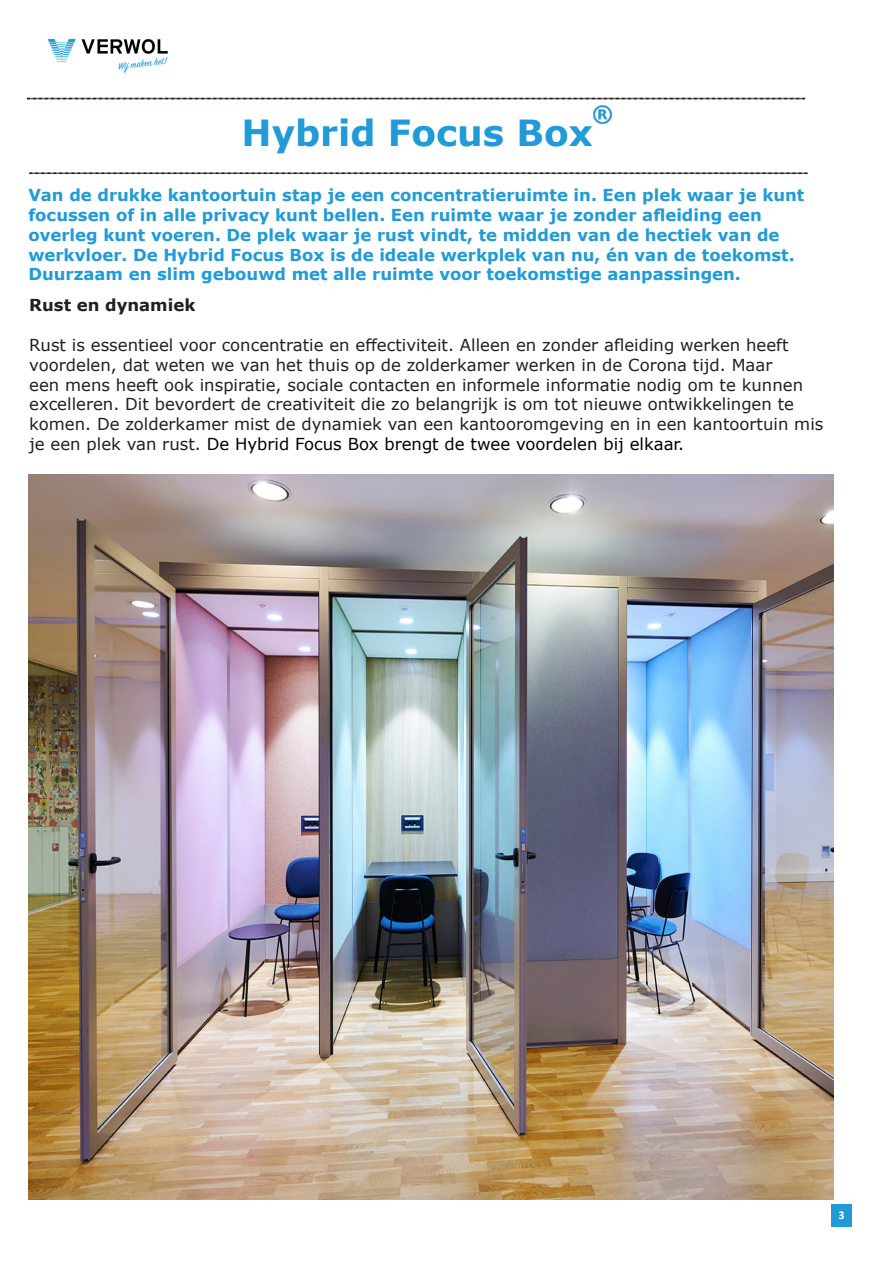
<style>
.page{position:relative;width:893px;height:1263px;background:#fff}
.page>*{position:absolute;margin:0;border:0;box-sizing:border-box;transform-origin:0 0}
.t1{font:700 36px "Verdana";color:#209bd8}
.t2{font:16.5px/19.8px "Verdana";color:#231f20}
.t3{font:700 16.5px/19.8px "Verdana";color:#209bd8}
.t4{font:700 16.5px "Verdana";color:#231f20}
.t5{font:700 12px "Calibri";color:#fff}
.s1{color:#000}
</style>
<div class="page">
<svg style="left:27px;top:98px;width:778px;height:1px"></svg>
<svg style="left:29px;top:173px;width:778px;height:1px"></svg>
<div style="left:831px;top:1204px;width:21px;height:23px;background:#209bd8"></div>
<img style="left:47px;top:38px;width:121px;height:35px">
<img style="left:29px;top:474px;width:804px;height:725px">
<img style="left:594px;top:106px;width:17px;height:17px">
<p class="t1" style="left:242px;top:107px;width:353px">Hybrid Focus Box</p>
<p class="t3" style="left:28px;top:185px;width:778px">Van de drukke kantoortuin stap je een concentratieruimte in. Een plek waar je kunt focussen of in alle privacy kunt bellen. Een ruimte waar je zonder afleiding een overleg kunt voeren. De plek waar je rust vindt, te midden van de hectiek van de werkvloer. De Hybrid Focus Box is de ideale werkplek van nu, én van de toekomst.<br>Duurzaam en slim gebouwd met alle ruimte voor toekomstige aanpassingen.</p>
<p class="t4" style="left:29px;top:294px;width:168px">Rust en dynamiek</p>
<p class="t2" style="left:29px;top:335px;width:796px">Rust is essentieel voor concentratie en effectiviteit. Alleen en zonder afleiding werken heeft voordelen, dat weten we van het thuis op de zolderkamer werken in de Corona tijd. Maar<br>een mens heeft ook inspiratie, sociale contacten en informele informatie nodig om te kunnen excelleren. Dit bevordert de creativiteit die zo belangrijk is om tot nieuwe ontwikkelingen te komen. De zolderkamer mist de dynamiek van een kantooromgeving en in een kantoortuin mis je een plek van rust. <span class="s1">De Hybrid Focus Box brengt de twee voordelen bij elkaar.</span></p>
<p class="t5" style="left:838px;top:1206px;width:8px">3</p>
</div>
